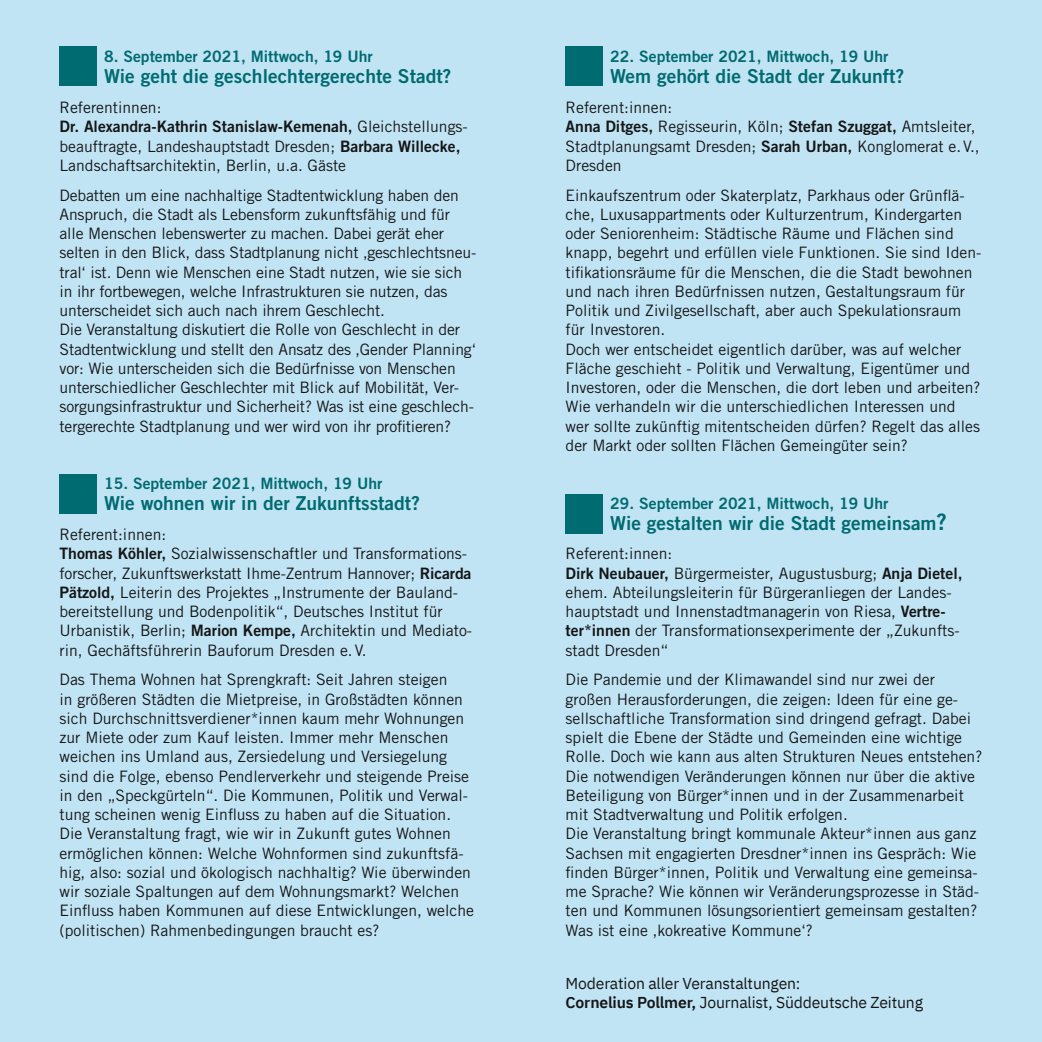
<style>
.page{position:relative;width:1042px;height:1042px;background:#c1e4f5}
.page>*{position:absolute;margin:0;border:0;box-sizing:border-box;transform-origin:0 0}
.t1{font:19.25px "Trade Gothic LT Pro Bd 2";color:#006b70}
.t2{font:15.75px/19.2px "Trade Gothic LT Pro";color:#151616}
.t3{font:15.75px "Trade Gothic LT Pro Bd 2";color:#006b70}
.t4{font:15.75px/19.2px "IBM Plex Sans";letter-spacing:-.01em;color:#151616}
.t5{font:15.75px "Trade Gothic LT Pro Bd 2";color:#151616}
.s1{font-family:"Trade Gothic LT Pro"}
.s2{font-family:"Trade Gothic LT Pro Bd 2"}
.s3{font-size:22.75px}
.s4{font-weight:600}
</style>
<div class="page">
<div style="left:60px;top:46px;width:37px;height:40px;background:#006b70"></div>
<div style="left:60px;top:474px;width:37px;height:39px;background:#006b70"></div>
<div style="left:566px;top:46px;width:37px;height:40px;background:#006b70"></div>
<div style="left:566px;top:494px;width:37px;height:39px;background:#006b70"></div>
<p class="t3" style="left:104px;top:47px;width:270px">8. September 2021, Mittwoch, 19 Uhr</p>
<p class="t1" style="left:104px;top:64px;width:349px">Wie geht die geschlechtergerechte Stadt?</p>
<p class="t2" style="left:60px;top:98px;width:103px">Referentinnen:</p>
<p class="t5" style="left:60px;top:117px;width:410px">Dr. Alexandra-Kathrin Stanislaw-Kemenah, <span class="s1">Gleichstellungs-</span></p>
<p class="t2" style="left:60px;top:136px;width:402px">beauftragte, Landeshauptstadt Dresden; <span class="s2">Barbara Willecke,<br></span>Landschaftsarchitektin, Berlin, u.a. Gäste</p>
<p class="t2" style="left:60px;top:185px;width:418px">Debatten um eine nachhaltige Stadtentwicklung haben den Anspruch, die Stadt als Lebensform zukunftsfähig und für alle Menschen lebenswerter zu machen. Dabei gerät eher selten in den Blick, dass Stadtplanung nicht ‚geschlechtsneu&shy;tral‘ ist. Denn wie Menschen eine Stadt nutzen, wie sie sich in ihr fortbewegen, welche Infrastrukturen sie nutzen, das unterscheidet sich auch nach ihrem Geschlecht.<br>Die Veranstaltung diskutiert die Rolle von Geschlecht in der Stadtentwicklung und stellt den Ansatz des ‚Gender Planning‘ vor: Wie unterscheiden sich die Bedürfnisse von Menschen unterschiedlicher Geschlechter mit Blick auf Mobilität, Ver&shy;sorgungsinfrastruktur und Sicherheit? Was ist eine geschlech&shy;tergerechte Stadtplanung und wer wird von ihr profitieren?</p>
<p class="t3" style="left:104px;top:474px;width:280px">15. September 2021, Mittwoch, 19 Uhr</p>
<p class="t1" style="left:104px;top:491px;width:317px">Wie wohnen wir in der Zukunftsstadt?</p>
<p class="t2" style="left:60px;top:525px;width:414px">Referent:innen:<br><span class="s2">Thomas Köhler,</span> Sozialwissenschaftler und Transformations&shy;forscher, Zukunftswerkstatt Ihme-Zentrum Hannover; <span class="s2">Ricarda Pätzold,</span> Leiterin des Projektes „Instrumente der Bauland&shy;bereitstellung und Bodenpolitik“, Deutsches Institut für Urbanistik, Berlin; <span class="s2">Marion Kempe,</span> Architektin und Mediato&shy;rin, Gechäftsführerin Bauforum Dresden e.V.</p>
<p class="t2" style="left:60px;top:670px;width:416px">Das Thema Wohnen hat Sprengkraft: Seit Jahren steigen<br>in größeren Städten die Mietpreise, in Großstädten können sich Durchschnittsverdiener*innen kaum mehr Wohnungen zur Miete oder zum Kauf leisten. Immer mehr Menschen weichen ins Umland aus, Zersiedelung und Versiegelung sind die Folge, ebenso Pendlerverkehr und steigende Preise in den „Speckgürteln“. Die Kommunen, Politik und Verwal&shy;tung scheinen wenig Einfluss zu haben auf die Situation.<br>Die Veranstaltung fragt, wie wir in Zukunft gutes Wohnen ermöglichen können: Welche Wohnformen sind zukunftsfä&shy;hig, also: sozial und ökologisch nachhaltig? Wie überwinden wir soziale Spaltungen auf dem Wohnungsmarkt? Welchen Einfluss haben Kommunen auf diese Entwicklungen, welche (politischen) Rahmenbedingungen braucht es?</p>
<p class="t3" style="left:610px;top:47px;width:280px">22. September 2021, Mittwoch, 19 Uhr</p>
<p class="t1" style="left:610px;top:64px;width:295px">Wem gehört die Stadt der Zukunft?</p>
<p class="t2" style="left:566px;top:98px;width:416px">Referent:innen:<br><span class="s2">Anna Ditges,</span> Regisseurin, Köln; <span class="s2">Stefan Szuggat,</span> Amtsleiter, Stadtplanungsamt Dresden; <span class="s2">Sarah Urban,</span> Konglomerat e.V., Dresden</p>
<p class="t2" style="left:566px;top:185px;width:417px">Einkaufszentrum oder Skaterplatz, Parkhaus oder Grünflä&shy;che, Luxusappartments oder Kulturzentrum, Kindergarten oder Seniorenheim: Städtische Räume und Flächen sind knapp, begehrt und erfüllen viele Funktionen. Sie sind Iden&shy;tifikationsräume für die Menschen, die die Stadt bewohnen und nach ihren Bedürfnissen nutzen, Gestaltungsraum für Politik und Zivilgesellschaft, aber auch Spekulationsraum für Investoren.<br>Doch wer entscheidet eigentlich darüber, was auf welcher Fläche geschieht - Politik und Verwaltung, Eigentümer und Investoren, oder die Menschen, die dort leben und arbeiten?<br>Wie verhandeln wir die unterschiedlichen Interessen und wer sollte zukünftig mitentscheiden dürfen? Regelt das alles der Markt oder sollten Flächen Gemeingüter sein?</p>
<p class="t3" style="left:610px;top:493px;width:280px">29. September 2021, Mittwoch, 19 Uhr</p>
<p class="t1" style="left:610px;top:511px;width:338px">Wie gestalten wir die Stadt gemeinsam<span class="s3">?</span></p>
<p class="t2" style="left:566px;top:544px;width:398px">Referent:innen:<br><span class="s2">Dirk Neubauer,</span> Bürgermeister, Augustusburg; <span class="s2">Anja Dietel, </span>ehem. Abteilungsleiterin für Bürgeranliegen der Landes&shy;hauptstadt und Innenstadtmanagerin von Riesa, <span class="s2">Vertre&shy;ter*innen</span> der Transformationsexperimente der „Zukunfts&shy;stadt Dresden“</p>
<p class="t2" style="left:566px;top:670px;width:418px">Die Pandemie und der Klimawandel sind nur zwei der großen Herausforderungen, die zeigen: Ideen für eine ge&shy;sellschaftliche Transformation sind dringend gefragt. Dabei spielt die Ebene der Städte und Gemeinden eine wichtige Rolle. Doch wie kann aus alten Strukturen Neues entstehen?<br>Die notwendigen Veränderungen können nur über die aktive Beteiligung von Bürger*innen und in der Zusammenarbeit mit Stadtverwaltung und Politik erfolgen.<br>Die Veranstaltung bringt kommunale Akteur*innen aus ganz Sachsen mit engagierten Dresdner*innen ins Gespräch: Wie finden Bürger*innen, Politik und Verwaltung eine gemeinsa&shy;me Sprache? Wie können wir Veränderungsprozesse in Städ&shy;ten und Kommunen lösungsorientiert gemeinsam gestalten?<br>Was ist eine ‚kokreative Kommune‘?</p>
<p class="t4" style="left:566px;top:972px;width:359px">Moderation aller Veranstaltungen:<br><span class="s4">Cornelius Pollmer,</span> Journalist, Süddeutsche Zeitung</p>
</div>
